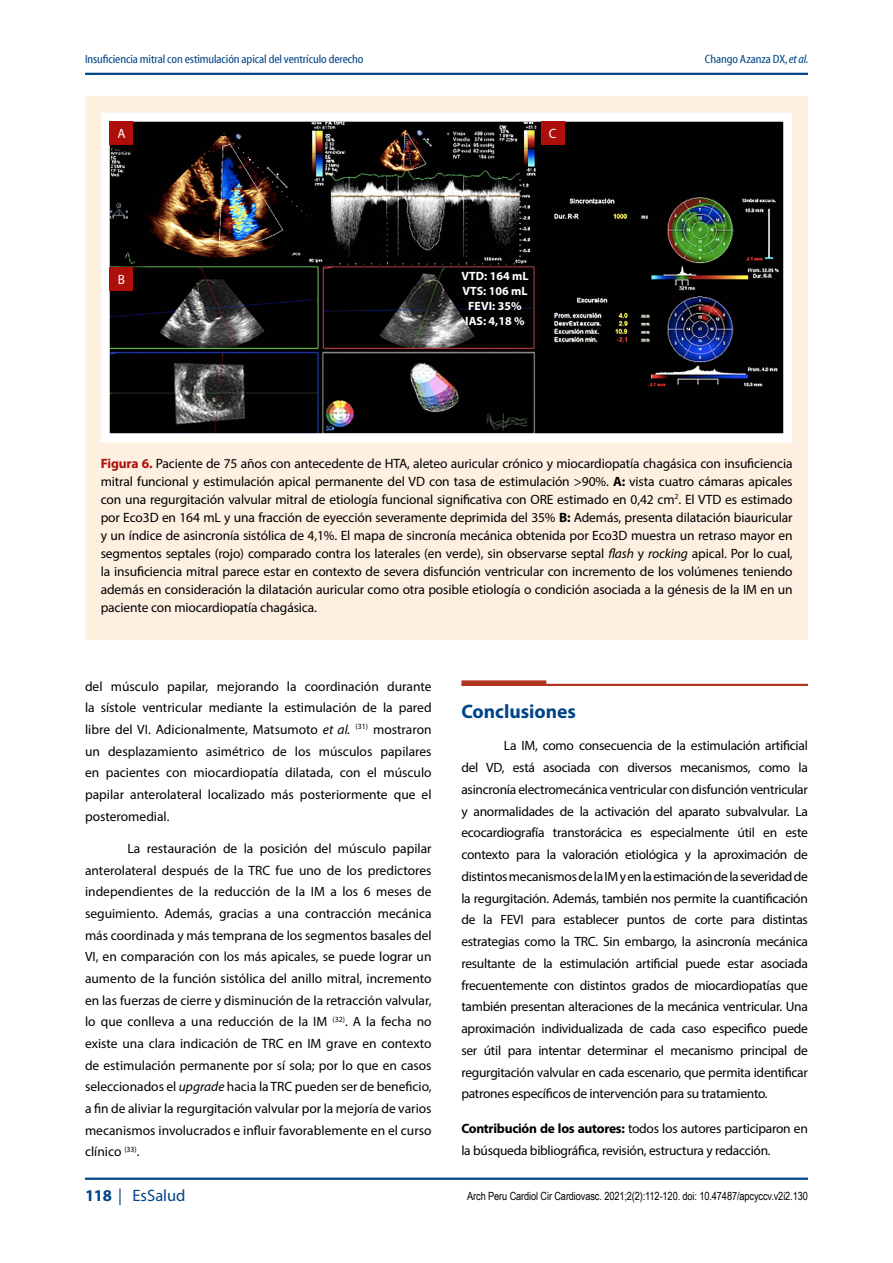
<style>
.page{position:relative;width:893px;height:1263px;background:#fff}
.page>*{position:absolute;margin:0;border:0;box-sizing:border-box;transform-origin:0 0}
.t1{font:700 19.5px "Myriad Pro";color:#048}
.t2{font:16.5px "Myriad Pro";color:#048}
.t3{font:13.5px/21.8px "Myriad Pro";letter-spacing:-.01em;color:#000;text-align:justify}
.t4{font:13.5px "Myriad Pro";color:#fff}
.t5{font:12px "Myriad Cn Web";letter-spacing:-.01em;color:#048}
.t6{font:700 12px/15px "Myriad Pro";color:#fff;text-align:center}
.t7{font:11.25px "Arial Narrow";letter-spacing:-.01em;color:#000}
.s1{font-family:"Myriad Cn It Web"}
.s2{font-weight:700;color:#ae0f0a}
.s3{font-weight:700}
.s4{font-style:italic}
</style>
<div class="page">
<hr style="left:85px;top:73px;width:723px;height:2px;background:#048">
<hr style="left:85px;top:1177px;width:723px;height:3px;background:#048">
<div style="left:85px;top:96px;width:723px;height:543px;background:#fdf0e1"></div>
<img style="left:111px;top:123px;width:671px;height:309px">
<div style="left:101px;top:113px;width:691px;height:329px;border:9px solid #fff"></div>
<div style="left:110px;top:122px;width:23px;height:23px;background:#ae0f0a"></div>
<div style="left:541px;top:122px;width:23px;height:23px;background:#ae0f0a"></div>
<div style="left:110px;top:267px;width:23px;height:24px;background:#ae0f0a"></div>
<svg style="left:461px;top:680px;width:347px;height:6px"></svg>
<p class="t5" style="left:85px;top:53px;width:280px">Insuficiencia mitral con estimulación apical del ventrículo derecho</p>
<p class="t5" style="left:705px;top:53px;width:105px">Chango Azanza DX, <span class="s1">et al.</span></p>
<p class="t4" style="left:117px;top:125px;width:10px">A</p>
<p class="t4" style="left:549px;top:125px;width:9px">C</p>
<p class="t4" style="left:118px;top:271px;width:9px">B</p>
<p class="t6" style="left:461px;top:268px;width:69px">VTD: 164 mL<br>VTS: 106 mL<br>FEVI: 35%<br>IAS: 4,18 %</p>
<p class="t3" style="left:101px;top:454px;width:693px;line-height:18px"><span class="s2">Figura 6.</span> Paciente de 75 años con antecedente de HTA, aleteo auricular crónico y miocardiopatía chagásica con insuficiencia mitral funcional y estimulación apical permanente del VD con tasa de estimulación &gt;90%. <span class="s3">A:</span> vista cuatro cámaras apicales con una regurgitación valvular mitral de etiología funcional significativa con ORE estimado en 0,42 cm<sup>2</sup>. El VTD es estimado por Eco3D en 164 mL y una fracción de eyección severamente deprimida del 35% <span class="s3">B:</span> Además, presenta dilatación biauricular y un índice de asincronía sistólica de 4,1%. El mapa de sincronía mecánica obtenida por Eco3D muestra un retraso mayor en segmentos septales (rojo) comparado contra los laterales (en verde), sin observarse septal <span class="s4">flash</span> y <span class="s4">rocking</span> apical. Por lo cual, la insuficiencia mitral parece estar en contexto de severa disfunción ventricular con incremento de los volúmenes teniendo además en consideración la dilatación auricular como otra posible etiología o condición asociada a la génesis de la IM en un paciente con miocardiopatía chagásica.</p>
<p class="t3" style="left:85px;top:675px;width:348px">del músculo papilar, mejorando la coordinación durante la sístole ventricular mediante la estimulación de la pared libre del VI. Adicionalmente, Matsumoto <span class="s4">et al.</span> <sup>(31)</sup> mostraron un desplazamiento asimétrico de los músculos papilares en pacientes con miocardiopatía dilatada, con el músculo papilar anterolateral localizado más posteriormente que el posteromedial.</p>
<p class="t3" style="left:85px;top:837px;width:348px;text-indent:43px">La restauración de la posición del músculo papilar anterolateral después de la TRC fue uno de los predictores independientes de la reducción de la IM a los 6 meses de seguimiento. Además, gracias a una contracción mecánica más coordinada y más temprana de los segmentos basales del VI, en comparación con los más apicales, se puede lograr un aumento de la función sistólica del anillo mitral, incremento en las fuerzas de cierre y disminución de la retracción valvular, lo que conlleva a una reducción de la IM <sup>(32)</sup>. A la fecha no existe una clara indicación de TRC en IM grave en contexto de estimulación permanente por sí sola; por lo que en casos seleccionados el <span class="s4">upgrade</span> hacia la TRC pueden ser de beneficio, a fin de aliviar la regurgitación valvular por la mejoría de varios mecanismos involucrados e influir favorablemente en el curso clínico <sup>(33)</sup>.</p>
<p class="t2" style="left:85px;top:1185px;width:102px"><span class="s3">118</span> | EsSalud</p>
<h1 class="t1" style="left:461px;top:699px;width:116px">Conclusiones</h1>
<p class="t3" style="left:461px;top:735px;width:348px;text-indent:43px">La IM, como consecuencia de la estimulación artificial del VD, está asociada con diversos mecanismos, como la asincronía electromecánica ventricular con disfunción ventricular y anormalidades de la activación del aparato subvalvular. La ecocardiografía transtorácica es especialmente útil en este contexto para la valoración etiológica y la aproximación de distintos mecanismos de la IM y en la estimación de la severidad de la regurgitación. Además, también nos permite la cuantificación de la FEVI para establecer puntos de corte para distintas estrategias como la TRC. Sin embargo, la asincronía mecánica resultante de la estimulación artificial puede estar asociada frecuentemente con distintos grados de miocardiopatías que también presentan alteraciones de la mecánica ventricular. Una aproximación individualizada de cada caso especifico puede ser útil para intentar determinar el mecanismo principal de regurgitación valvular en cada escenario, que permita identificar patrones específicos de intervención para su tratamiento.</p>
<p class="t3" style="left:461px;top:1117px;width:348px"><span class="s3">Contribución de los autores:</span> todos los autores participaron en la búsqueda bibliográfica, revisión, estructura y redacción.</p>
<p class="t7" style="left:467px;top:1188px;width:342px">Arch Peru Cardiol Cir Cardiovasc. 2021;2(2):112-120. doi: 10.47487/apcyccv.v2i2.130</p>
</div>
